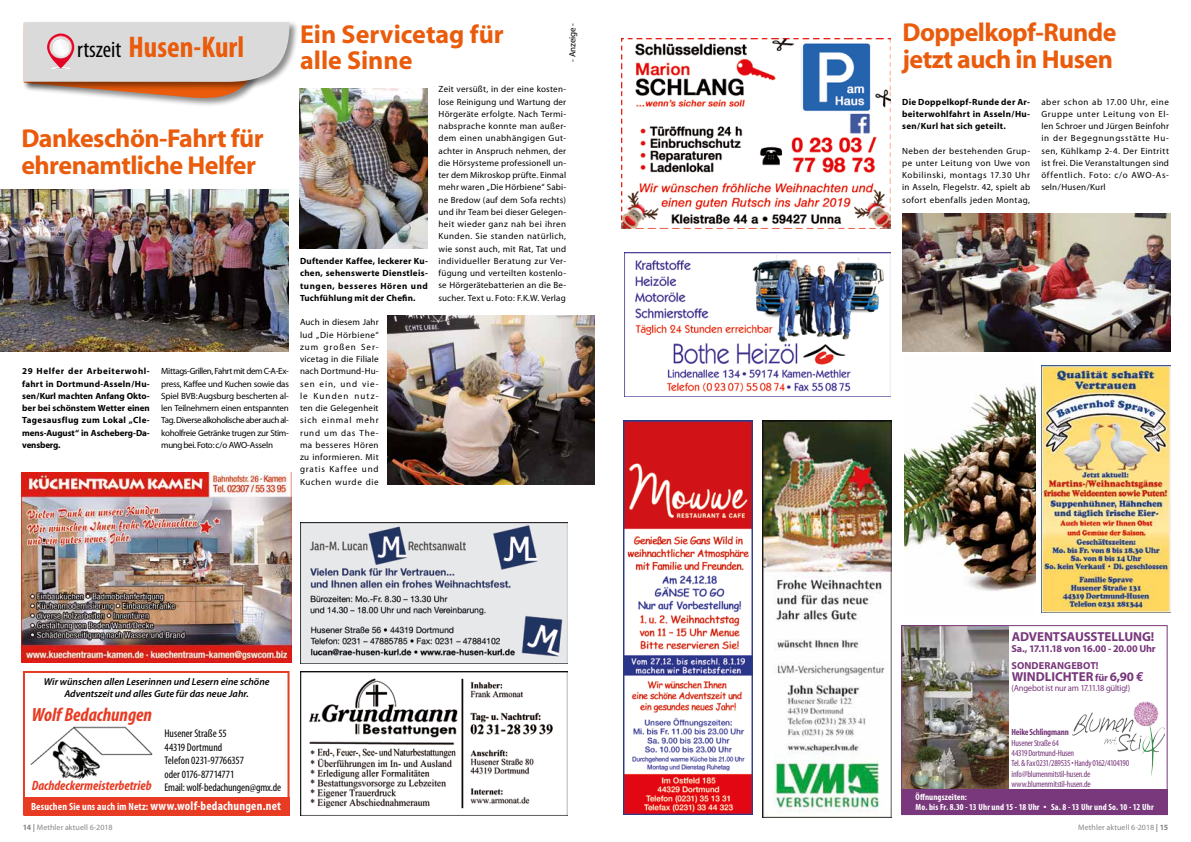
<style>
.page{position:relative;width:1191px;height:842px;background:#fff}
.page>*{position:absolute;margin:0;border:0;box-sizing:border-box;transform-origin:0 0}
.t1{font:700 condensed 30px "Myriad Pro";color:#ea5b0b}
.t2{font:700 26px/27px "Myriad";letter-spacing:-.02em;color:#ea5b0b}
.t3{font:700 26px/26px "Myriad";color:#ea5b0b}
.t4{font:italic 700 condensed 19.2px "Myriad Pro";color:#e73b23}
.t5{font:italic 700 condensed 13.6px "Myriad Pro";color:#e73b23}
.t6{font:700 13px "Myriad Pro";letter-spacing:-.005em;color:#78387b}
.t7{font:condensed 11.1px/13.4px "Myriad Pro";letter-spacing:-.01em;color:#000}
.t8{font:700 condensed 10.5px "Myriad Pro";letter-spacing:.015em;color:#fff}
.t9{font:700 10.2px/16.7px "Myriad Pro";letter-spacing:-.005em;color:#78387b}
.t10{font:italic 600 10px/12px "Myriad Pro";color:#000;text-align:center}
.t11{font:9px/12.2px "Myriad";letter-spacing:.025em;color:#000;text-align:justify}
.t12{font:700 9px/12.2px "Myriad";letter-spacing:.03em;color:#000;text-align:justify}
.t13{font:condensed 9px/10.3px "Myriad";letter-spacing:-.025em;color:#78387b}
.t14{font:700 condensed 9px/10px "Myriad Pro";letter-spacing:.015em;color:#fff}
.t15{font:9px "Myriad Pro";letter-spacing:-.03em;color:#78387b;scale:.96 1}
.t16{font:700 condensed 9px "Myriad";letter-spacing:-.02em;color:#78387b}
.t17{font:9px "Myriad";letter-spacing:-.005em;color:#000}
.t18{font:8px "Myriad";letter-spacing:.005em;color:#878787}
.s1{font-family:"Optima";font-weight:500;font-stretch:normal;font-size:23.1px;color:#000}
.s2{font-weight:400;font-size:23.1px;color:#000}
.s3{font-size:12.5px}
.s4{font-size:10.2px}
.s5{font-family:"Euro Mono"}
.s6{font-family:"Myriad";font-stretch:normal}
.s7{font-weight:700}
</style>
<div class="page">
<img style="left:904px;top:385px;width:131px;height:206px">
<img style="left:0;top:189px;width:288px;height:162px">
<img style="left:621px;top:39px;width:270px;height:190px">
<div style="left:22px;top:22px;width:247px;height:85px;background:#000;opacity:.45"></div>
<div style="left:22px;top:21px;width:277px;height:70px;background:#000;opacity:.45"></div>
<svg style="left:24px;top:22px;width:265px;height:79px;background:#d6c9c2"></svg>
<div style="left:49px;top:35px;width:25px;height:22px;background:#dadada"></div>
<div style="left:49px;top:37px;width:25px;height:23px;background:#000;opacity:.75"></div>
<div style="left:49px;top:35px;width:24px;height:22px;background:#fff;opacity:.75"></div>
<div style="left:49px;top:38px;width:24px;height:21px;background:#000;opacity:.75"></div>
<img style="left:300px;top:671px;width:267px;height:144px">
<img style="left:22px;top:472px;width:269px;height:190px">
<img style="left:299px;top:89px;width:128px;height:159px">
<img style="left:387px;top:315px;width:207px;height:169px">
<img style="left:903px;top:627px;width:105px;height:162px">
<div style="left:901px;top:789px;width:266px;height:26px;background:#78387b"></div>
<img style="left:1072px;top:701px;width:92px;height:75px">
<div style="left:901px;top:625px;width:266px;height:190px;border:1px solid #78387b"></div>
<img style="left:623px;top:420px;width:129px;height:394px">
<img style="left:1041px;top:365px;width:129px;height:247px">
<div style="left:23px;top:671px;width:266px;height:144px;border:2px solid #e73b23"></div>
<img style="left:30px;top:726px;width:122px;height:54px">
<div style="left:30px;top:766px;width:28px;height:6px;background:#fff"></div>
<div style="left:24px;top:796px;width:265px;height:19px;background:#e73b23"></div>
<img style="left:301px;top:522px;width:266px;height:142px">
<img style="left:624px;top:252px;width:266px;height:144px">
<img style="left:762px;top:420px;width:129px;height:397px">
<img style="left:902px;top:214px;width:268px;height:137px">
<h1 class="t1" style="left:51px;top:29px;width:195px"><span class="s1">O</span> <span class="s2">rtszeit</span> Husen-Kurl</h1>
<h2 class="t2" style="left:21px;top:125px;width:244px">Dankeschön-Fahrt für ehrenamtliche Helfer</h2>
<p class="t12" style="left:22px;top:365px;width:129px">29 Helfer der Arbeiterwohl&shy;fahrt in Dortmund-Asseln/Hu&shy;sen/Kurl machten Anfang Okto&shy;ber bei schönstem Wetter einen Tagesausflug zum Lokal „Cle&shy;mens-August“ in Ascheberg-Da&shy;vensberg.</p>
<p class="t11" style="left:161px;top:366px;width:129px">Mittags-Grillen, Fahrt mit dem C-A-Ex&shy;press, Kaffee und Kuchen sowie das Spiel BVB:Augsburg bescherten al&shy;len Teilnehmern einen entspannten Tag. Diverse alkoholische aber auch al&shy;koholfreie Getränke trugen zur Stim&shy;mung bei. Foto: c/o AWO-Asseln</p>
<h2 class="t3" style="left:300px;top:22px;width:205px">Ein Servicetag für alle Sinne</h2>
<p class="t17" style="left:568px;top:62px;width:41px;rotate:-90deg">- Anzeige -</p>
<p class="t12" style="left:300px;top:255px;width:129px">Duftender Kaffee, leckerer Ku&shy;chen, sehenswerte Dienstleis&shy;tungen, besseres Hören und Tuchfühlung mit der Chefin.</p>
<p class="t11" style="left:300px;top:317px;width:80px">Auch in diesem Jahr lud „Die Hörbiene“ zum großen Ser&shy;vicetag in die Filiale nach Dortmund-Hu&shy;sen ein, und vie&shy;le Kunden nutz&shy;ten die Gelegenheit sich einmal mehr rund um das The&shy;ma besseres Hören zu informieren. Mit gratis Kaffee und Kuchen wurde die</p>
<p class="t11" style="left:438px;top:84px;width:129px">Zeit versüßt, in der eine kosten&shy;lose Reinigung und Wartung der Hörgeräte erfolgte. Nach Termi&shy;nabsprache konnte man außer&shy;dem einen unabhängigen Gut&shy;achter in Anspruch nehmen, der die Hörsysteme professionell un&shy;ter dem Mikroskop prüfte. Einmal mehr waren „Die Hörbiene“ Sabi&shy;ne Bredow (auf dem Sofa rechts) und ihr Team bei dieser Gelegen&shy;heit wieder ganz nah bei ihren Kunden. Sie standen natürlich, wie sonst auch, mit Rat, Tat und individueller Beratung zur Ver&shy;fügung und verteilten kostenlo&shy;se Hörgerätebatterien an die Be&shy;sucher. Text u. Foto: F.K.W. Verlag</p>
<p class="t10" style="left:44px;top:676px;width:227px">Wir wünschen allen Leserinnen und Lesern eine schöne<br>Adventszeit und alles Gute für das neue Jahr.</p>
<h3 class="t4" style="left:32px;top:702px;width:122px">Wolf Bedachungen</h3>
<p class="t7" style="left:164px;top:727px;width:118px">Husener Straße 55<br>44319 Dortmund<br>Telefon 0231-97766357<br>oder 0176-87714771<br>Email: wolf-bedachungen@gmx.de</p>
<p class="t8" style="left:31px;top:799px;width:252px">Besuchen Sie uns auch im Netz: <span class="s3">www.wolf-bedachungen.net</span></p>
<h3 class="t5" style="left:32px;top:777px;width:121px">Dachdeckermeisterbetrieb</h3>
<h2 class="t2" style="left:902px;top:20px;width:215px">Doppelkopf-Runde jetzt auch in Husen</h2>
<p class="t12" style="left:902px;top:96px;width:129px">Die Doppelkopf-Runde der Ar&shy;beiterwohlfahrt in Asseln/Hu&shy;sen/Kurl hat sich geteilt.</p>
<p class="t11" style="left:902px;top:145px;width:129px">Neben der bestehenden Grup&shy;pe unter Leitung von Uwe von Kobilinski, montags 17.30 Uhr in Asseln, Flegelstr. 42, spielt ab sofort ebenfalls jeden Montag,</p>
<p class="t11" style="left:1041px;top:96px;width:129px">aber schon ab 17.00 Uhr, eine Gruppe unter Leitung von El&shy;len Schroer und Jürgen Beinfohr in der Begegnungsstätte Hu&shy;sen, Kühlkamp 2-4. Der Eintritt ist frei. Die Veranstaltungen sind öffentlich. Foto: c/o AWO-As&shy;seln/Husen/Kurl</p>
<h3 class="t6" style="left:1011px;top:628px;width:144px">ADVENTSAUSSTELLUNG!</h3>
<p class="t9" style="left:1011px;top:640px;width:146px">SA., 17.11.18 VON 16.00 - 20.00 UHR<br>SONDERANGEBOT!</p>
<h3 class="t6" style="left:1011px;top:668px;width:134px">WINDLICHTER <span class="s4">FÜR</span> 6,90 <span class="s5">e</span></h3>
<p class="t15" style="left:1011px;top:683px;width:125px">(Angebot ist nur am 17.11.18 gültig!)</p>
<p class="t16" style="left:1011px;top:728px;width:59px">Heike Schlingmann</p>
<p class="t13" style="left:1011px;top:738px;width:119px">Husener Straße 64<br>44319 Dortmund-Husen<br>Tel. &amp; Fax 0231/289535 • Handy 0162/4104190 info@blumenmitstil-husen.de www.blumenmitstil-husen.de</p>
<p class="t14" style="left:915px;top:791px;width:239px">Öffnungszeiten:<br>Mo. bis Fr. 8.30 - 13 Uhr und 15 - 18 Uhr <span class="s6">•</span> Sa. 8 - 13 Uhr und So. 10 - 12 Uhr</p>
<p class="t18" style="left:23px;top:824px;width:92px"><span class="s7">14 |</span> Methler aktuell 6-2018</p>
<p class="t18" style="left:1078px;top:824px;width:91px">Methler aktuell 6-2018 <span class="s7">| 15</span></p>
</div>
